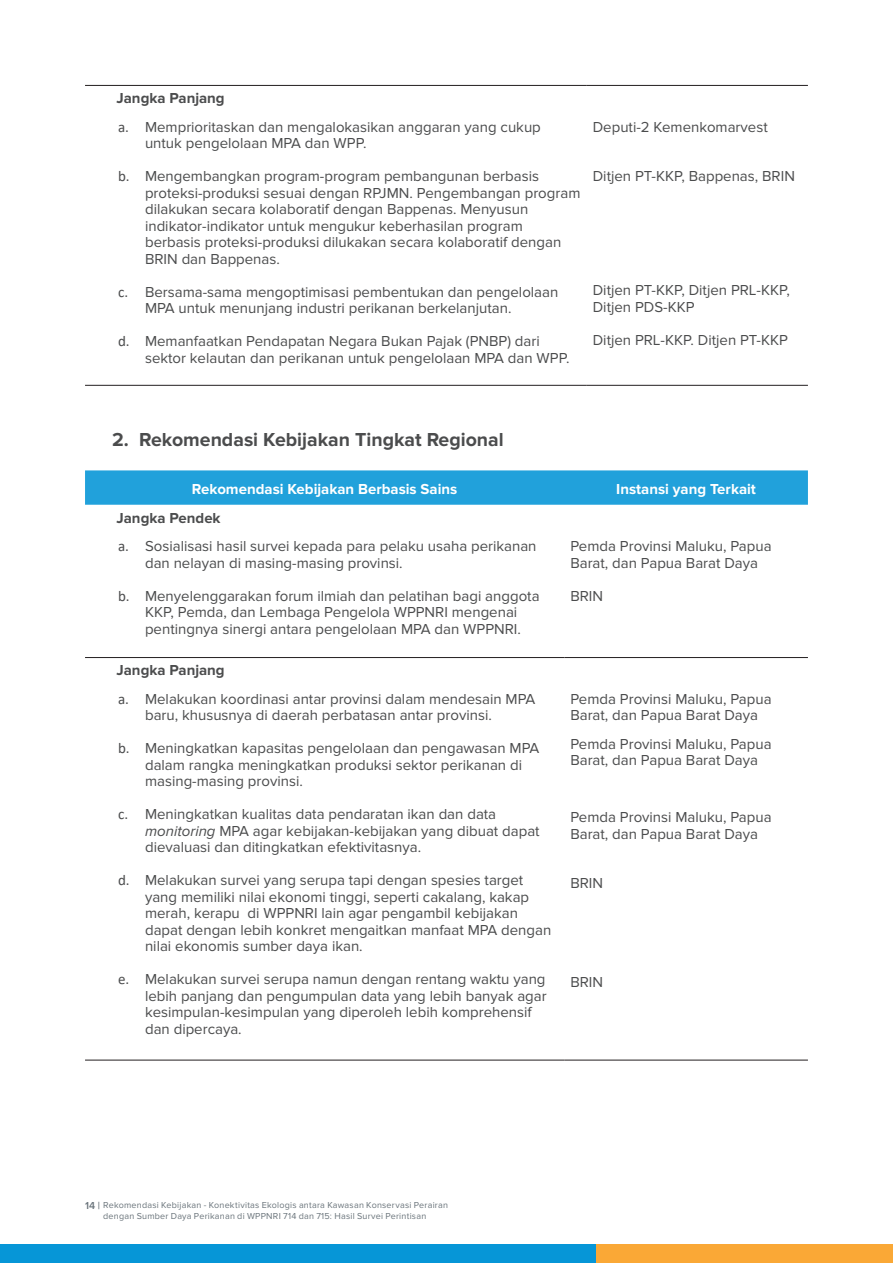
<style>
.page{position:relative;width:893px;height:1263px;background:#fff}
.page>*{position:absolute;margin:0;border:0;box-sizing:border-box;transform-origin:0 0}
.t1{font:700 19.5px "Proxima Nova";color:#4b4c4d}
.t2{font:15px/16.5px "Proxima Nova";color:#4b4c4d}
.t3{font:700 15px "Proxima Nova";color:#fff}
.t4{font:700 15px "Proxima Nova";color:#4b4c4d}
.t5{font:9px/10.8px "Proxima Nova";letter-spacing:.025em;color:#6a747b;text-align:center}
.s1{font-family:"Calibri"}
.s2{font-style:italic}
.s3{font-weight:600;font-size:10.5px}
</style>
<div class="page">
<div style="left:595px;top:1244px;width:298px;height:19px;background:#faa836"></div>
<div style="left:0;top:1244px;width:595px;height:19px;background:#0696d7"></div>
<div style="left:85px;top:470px;width:723px;height:35px;background:#21a1db"></div>
<hr style="left:85px;top:657px;width:479px;height:1px;background:#231f20">
<hr style="left:564px;top:657px;width:244px;height:1px;background:#231f20">
<hr style="left:85px;top:1060px;width:479px;height:1px;background:#231f20">
<hr style="left:564px;top:1060px;width:244px;height:1px;background:#231f20">
<hr style="left:85px;top:85px;width:502px;height:1px;background:#231f20">
<hr style="left:587px;top:85px;width:221px;height:1px;background:#231f20">
<hr style="left:85px;top:385px;width:502px;height:1px;background:#231f20">
<hr style="left:587px;top:385px;width:221px;height:1px;background:#231f20">
<p class="t4" style="left:117px;top:90px;width:110px">Jangka Panjang</p>
<p class="t2" style="left:145px;top:119px;width:397px;text-indent:-27px"><span class="s1">a.</span> Memprioritaskan dan mengalokasikan anggaran yang cukup untuk pengelolaan MPA dan WPP.</p>
<p class="t2" style="left:145px;top:168px;width:437px;text-indent:-27px"><span class="s1">b.</span> Mengembangkan program-program pembangunan berbasis proteksi-produksi sesuai dengan RPJMN. Pengembangan program dilakukan secara kolaboratif dengan Bappenas. Menyusun indikator-indikator untuk mengukur keberhasilan program berbasis proteksi-produksi dilukakan secara kolaboratif dengan BRIN dan Bappenas.</p>
<p class="t2" style="left:145px;top:284px;width:415px;text-indent:-27px"><span class="s1">c.</span> Bersama-sama mengoptimisasi pembentukan dan pengelolaan<br>MPA untuk menunjang industri perikanan berkelanjutan.</p>
<p class="t2" style="left:145px;top:333px;width:426px;text-indent:-27px"><span class="s1">d.</span> Memanfaatkan Pendapatan Negara Bukan Pajak (PNBP) dari sektor kelautan dan perikanan untuk pengelolaan MPA dan WPP.</p>
<p class="t2" style="left:593px;top:119px;width:176px">Deputi-2 Kemenkomarvest</p>
<p class="t2" style="left:593px;top:168px;width:204px">Ditjen PT-KKP, Bappenas, BRIN</p>
<p class="t2" style="left:593px;top:282px;width:199px">Ditjen PT-KKP, Ditjen PRL-KKP,<br>Ditjen PDS-KKP</p>
<p class="t2" style="left:593px;top:332px;width:197px">Ditjen PRL-KKP. Ditjen PT-KKP</p>
<p class="t1" style="left:112px;top:428px;width:393px">2. Rekomendasi Kebijakan Tingkat Regional</p>
<p class="t3" style="left:192px;top:480px;width:267px">Rekomendasi Kebijakan Berbasis Sains</p>
<p class="t3" style="left:616px;top:480px;width:141px">Instansi yang Terkait</p>
<p class="t4" style="left:117px;top:509px;width:106px">Jangka Pendek</p>
<p class="t2" style="left:145px;top:538px;width:393px;text-indent:-27px"><span class="s1">a.</span> Sosialisasi hasil survei kepada para pelaku usaha perikanan dan nelayan di masing-masing provinsi.</p>
<p class="t2" style="left:118px;top:588px;width:423px;text-align:center"><span class="s1">b.</span> Menyelenggarakan forum ilmiah dan pelatihan bagi anggota<br>KKP, Pemda, dan Lembaga Pengelola WPPNRI mengenai pentingnya sinergi antara pengelolaan MPA dan WPPNRI.</p>
<p class="t2" style="left:570px;top:538px;width:203px">Pemda Provinsi Maluku, Papua<br>Barat, dan Papua Barat Daya</p>
<p class="t2" style="left:570px;top:588px;width:34px">BRIN</p>
<p class="t4" style="left:117px;top:662px;width:110px">Jangka Panjang</p>
<p class="t2" style="left:145px;top:691px;width:392px;text-indent:-27px"><span class="s1">a.</span> Melakukan koordinasi antar provinsi dalam mendesain MPA baru, khususnya di daerah perbatasan antar provinsi.</p>
<p class="t2" style="left:145px;top:740px;width:396px;text-indent:-27px"><span class="s1">b.</span> Meningkatkan kapasitas pengelolaan dan pengawasan MPA dalam rangka meningkatkan produksi sektor perikanan di masing-masing provinsi.</p>
<p class="t2" style="left:145px;top:806px;width:396px;text-indent:-27px"><span class="s1">c.</span> Meningkatkan kualitas data pendaratan ikan dan data <span class="s2">monitoring</span> MPA agar kebijakan-kebijakan yang dibuat dapat dievaluasi dan ditingkatkan efektivitasnya.</p>
<p class="t2" style="left:145px;top:872px;width:408px;text-indent:-27px"><span class="s1">d.</span> Melakukan survei yang serupa tapi dengan spesies target yang memiliki nilai ekonomi tinggi, seperti cakalang, kakap merah, kerapu di WPPNRI lain agar pengambil kebijakan dapat dengan lebih konkret mengaitkan manfaat MPA dengan nilai ekonomis sumber daya ikan.</p>
<p class="t2" style="left:145px;top:971px;width:403px;text-indent:-27px"><span class="s1">e.</span> Melakukan survei serupa namun dengan rentang waktu yang lebih panjang dan pengumpulan data yang lebih banyak agar kesimpulan-kesimpulan yang diperoleh lebih komprehensif dan dipercaya.</p>
<p class="t2" style="left:570px;top:691px;width:203px">Pemda Provinsi Maluku, Papua<br>Barat, dan Papua Barat Daya</p>
<p class="t2" style="left:570px;top:736px;width:203px">Pemda Provinsi Maluku, Papua<br>Barat, dan Papua Barat Daya</p>
<p class="t2" style="left:570px;top:809px;width:203px">Pemda Provinsi Maluku, Papua<br>Barat, dan Papua Barat Daya</p>
<p class="t2" style="left:570px;top:875px;width:34px">BRIN</p>
<p class="t2" style="left:570px;top:974px;width:34px">BRIN</p>
<p class="t5" style="left:85px;top:1199px;width:364px"><span class="s3">14 |</span> Rekomendasi Kebijakan - Konektivitas Ekologis antara Kawasan Konservasi Perairan dengan Sumber Daya Perikanan di WPPNRI 714 dan 715: Hasil Survei Perintisan</p>
</div>
